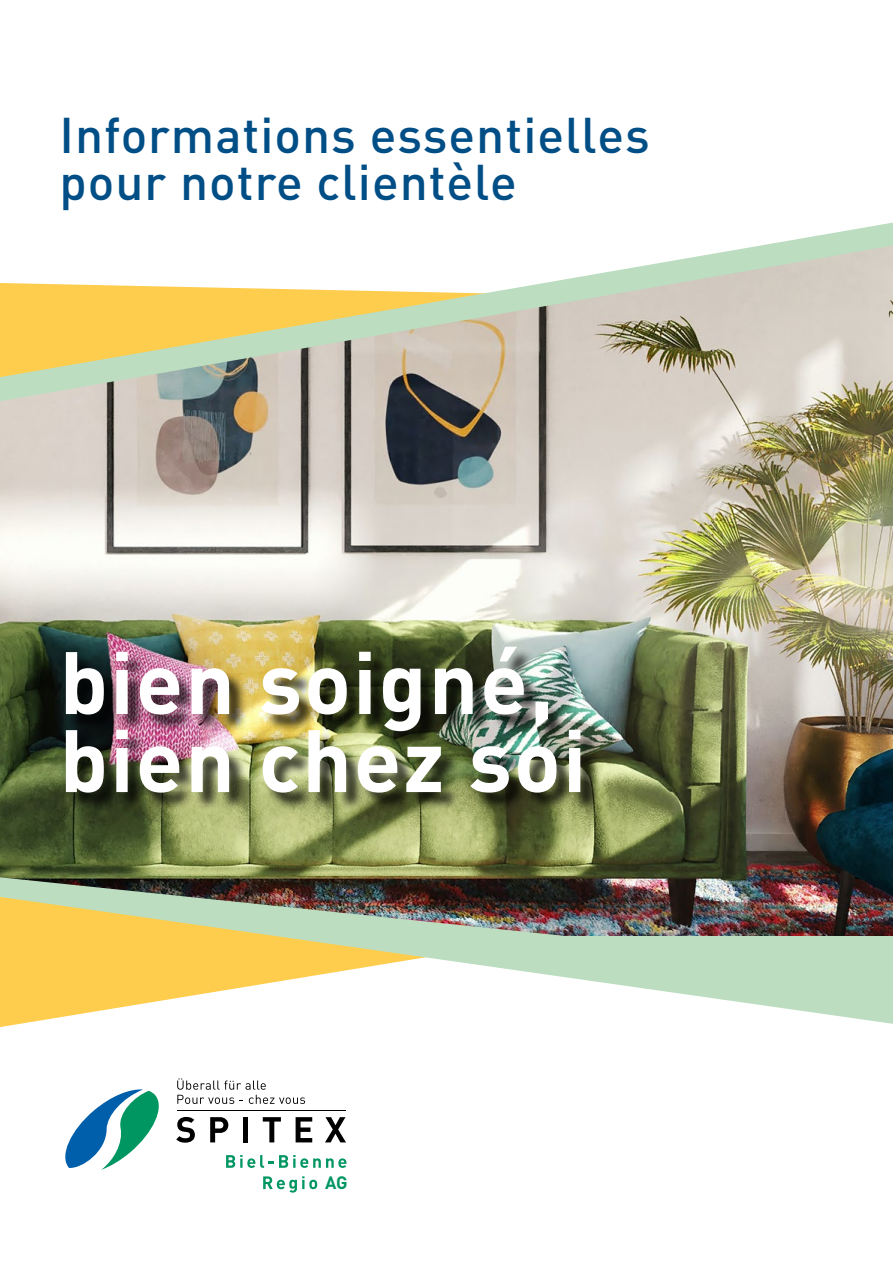
<style>
.page{position:relative;width:893px;height:1263px;background:#fff}
.page>*{position:absolute;margin:0;border:0;box-sizing:border-box;transform-origin:0 0}
.t1{font:700 87px/78px "DIN Pro";letter-spacing:.02em;color:#fff}
.t2{font:500 49.5px/46.5px "DIN Pro";letter-spacing:.02em;color:#004e86}
.t3{font:700 17.7px "DIN Pro";color:#009662}
</style>
<div class="page">
<svg style="left:764px;top:223px;width:129px;height:22px"></svg>
<svg style="left:0;top:936px;width:893px;height:88px"></svg>
<img style="left:0;top:245px;width:893px;height:691px">
<svg style="left:65px;top:1089px;width:94px;height:81px"></svg>
<svg style="left:226px;top:1155px;width:120px;height:13px"></svg>
<svg style="left:263px;top:1176px;width:54px;height:16px"></svg>
<svg style="left:176px;top:1117px;width:19px;height:26px"></svg>
<svg style="left:210px;top:1117px;width:18px;height:25px"></svg>
<div style="left:243px;top:1117px;width:5px;height:25px;background:#000"></div>
<svg style="left:263px;top:1117px;width:18px;height:25px"></svg>
<svg style="left:296px;top:1117px;width:16px;height:25px"></svg>
<svg style="left:325px;top:1117px;width:21px;height:25px"></svg>
<hr style="left:177px;top:1110px;width:169px;height:1px;background:#000">
<svg style="left:177px;top:1078px;width:128px;height:26px"></svg>
<div style="left:69px;top:649px;width:531px;height:162px;background:#000;opacity:.75"></div>
<p class="t2" style="left:60px;top:107px;width:592px">Informations essentielles pour notre clientèle</p>
<h1 class="t1" style="left:60px;top:633px;width:529px">bien soigné, bien chez soi</h1>
<p class="t3" style="left:325px;top:1168px;width:24px">AG</p>
</div>
